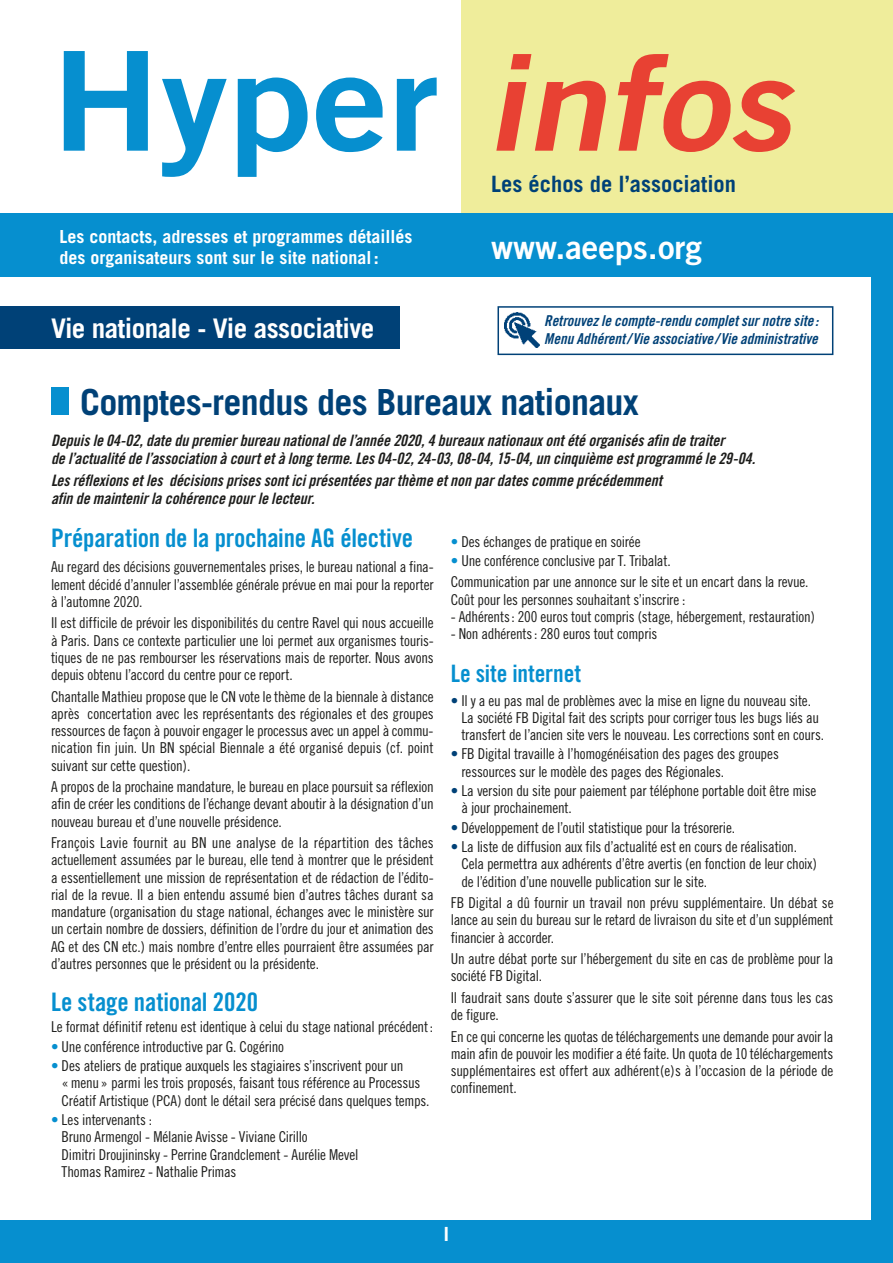
<style>
.page{position:relative;width:893px;height:1263px;background:#fff}
.page>*{position:absolute;margin:0;border:0;box-sizing:border-box;transform-origin:0 0}
.t1{font:138px "Trade Gothic Bold Two";color:#068fcf;scale:1.1 1}
.t2{font:700 36px "Trade Gothic";letter-spacing:-.02em;color:#004177}
.t3{font:33px "Trade Gothic Bold Two";color:#fff}
.t4{font:700 27px "Trade Gothic";letter-spacing:-.02em;color:#fff}
.t5{font:25.5px "Trade Gothic Bold Cond Twenty";letter-spacing:-.01em;color:#068fcf}
.t6{font:24px "Trade Gothic Bold Cond Twenty";color:#068fcf}
.t7{font:700 22.5px "Trade Gothic";color:#004177}
.t8{font:19.5px "Trade Gothic Bold Two";color:#fff}
.t9{font:700 18px/21px "Trade Gothic";color:#fff}
.t10{font:15.75px/18px "Trade Gothic Bold Cond Twenty Obl";color:#1d1d1b}
.t11{font:15px/17.2px "Trade Gothic Cond Eighteen";letter-spacing:-.015em;color:#1d1d1b}
.t12{font:15px/18px "Trade Gothic Bold Cond Twenty Obl";color:#004177}
.s1{font-style:italic;font-size:132px;color:#e84133}
.s2{color:#068fcf}
.s3{color:#004177}
</style>
<div class="page">
<div style="left:461px;top:0;width:432px;height:213px;background:#efed9b"></div>
<div style="left:0;top:1220px;width:893px;height:43px;background:#068fcf"></div>
<div style="left:0;top:213px;width:893px;height:63px;background:#068fcf"></div>
<div style="left:872px;top:238px;width:21px;height:1025px;background:#068fcf"></div>
<div style="left:0;top:306px;width:400px;height:43px;background:#004177"></div>
<div style="left:51px;top:387px;width:17px;height:28px;background:#068fcf"></div>
<div style="left:497px;top:306px;width:336px;height:49px;border:2px solid #004177"></div>
<img style="left:505px;top:313px;width:35px;height:35px">
<h1 class="t1" style="left:51px;top:16px;width:700px">Hyper <span class="s1">infos</span></h1>
<h3 class="t7" style="left:491px;top:170px;width:246px">Les échos de l’association</h3>
<p class="t9" style="left:60px;top:225px;width:354px">Les contacts, adresses et programmes détaillés des organisateurs sont sur le site national:</p>
<h3 class="t4" style="left:51px;top:312px;width:325px">Vie nationale - Vie associative</h3>
<h3 class="t3" style="left:491px;top:227px;width:212px">www.aeeps.org</h3>
<p class="t12" style="left:544px;top:311px;width:276px">Retrouvez le compte-rendu complet sur notre site:<br>Menu Adhérent/Vie associative/Vie administrative</p>
<h2 class="t2" style="left:80px;top:380px;width:560px">Comptes-rendus des Bureaux nationaux</h2>
<p class="t10" style="left:51px;top:431px;width:706px">Depuis le 04-02, date du premier bureau national de l’année 2020, 4 bureaux nationaux ont été organisés afin de traiter<br>de l’actualité de l’association à court et à long terme. Les 04-02, 24-03, 08-04, 15-04, un cinquième est programmé le 29-04.</p>
<p class="t10" style="left:51px;top:471px;width:613px">Les réflexions et les décisions prises sont ici présentées par thème et non par dates comme précédemment afin de maintenir la cohérence pour le lecteur.</p>
<h3 class="t5" style="left:51px;top:522px;width:364px">Préparation de la prochaine AG élective</h3>
<p class="t11" style="left:51px;top:558px;width:384px;text-align:justify">Au regard des décisions gouvernementales prises, le bureau national a fina&shy;lement décidé d’annuler l’assemblée générale prévue en mai pour la reporter à l’automne 2020.</p>
<p class="t11" style="left:51px;top:614px;width:384px;text-align:justify">Il est difficile de prévoir les disponibilités du centre Ravel qui nous accueille à Paris. Dans ce contexte particulier une loi permet aux organismes touris&shy;tiques de ne pas rembourser les réservations mais de reporter. Nous avons depuis obtenu l’accord du centre pour ce report.</p>
<p class="t11" style="left:51px;top:687px;width:384px;text-align:justify">Chantalle Mathieu propose que le CN vote le thème de la biennale à distance après concertation avec les représentants des régionales et des groupes ressources de façon à pouvoir engager le processus avec un appel à commu&shy;nication fin juin. Un BN spécial Biennale a été organisé depuis (cf. point suivant sur cette question).</p>
<p class="t11" style="left:51px;top:778px;width:384px;text-align:justify">A propos de la prochaine mandature, le bureau en place poursuit sa réflexion afin de créer les conditions de l’échange devant aboutir à la désignation d’un nouveau bureau et d’une nouvelle présidence.</p>
<p class="t11" style="left:51px;top:834px;width:384px;text-align:justify">François Lavie fournit au BN une analyse de la répartition des tâches actuellement assumées par le bureau, elle tend à montrer que le président a essentiellement une mission de représentation et de rédaction de l’édito&shy;rial de la revue. Il a bien entendu assumé bien d’autres tâches durant sa mandature (organisation du stage national, échanges avec le ministère sur un certain nombre de dossiers, définition de l’ordre du jour et animation des AG et des CN etc.) mais nombre d’entre elles pourraient être assumées par d’autres personnes que le président ou la présidente.</p>
<h3 class="t5" style="left:51px;top:986px;width:209px">Le stage national 2020</h3>
<p class="t11" style="left:51px;top:1018px;width:384px">Le format définitif retenu est identique à celui du stage national précédent:</p>
<p class="t11" style="left:51px;top:1038px;width:234px"><span class="s2">•</span> Une conférence introductive par G. Cogérino</p>
<p class="t11" style="left:62px;top:1057px;width:369px;text-indent:-11px"><span class="s2">•</span> Des ateliers de pratique auxquels les stagiaires s’inscrivent pour un «menu» parmi les trois proposés, faisant tous référence au Processus<br>Créatif Artistique (PCA) dont le détail sera précisé dans quelques temps.</p>
<p class="t11" style="left:62px;top:1111px;width:298px;text-indent:-11px"><span class="s2">•</span> Les intervenants :<br>Bruno Armengol - Mélanie Avisse - Viviane Cirillo<br>Dimitri Droujininsky - Perrine Grandclement - Aurélie Mevel Thomas Ramirez - Nathalie Primas</p>
<p class="t11" style="left:451px;top:532px;width:191px"><span class="s2">•</span> Des échanges de pratique en soirée</p>
<p class="t11" style="left:451px;top:550px;width:359px;line-height:21.5px"><span class="s2">•</span> Une conférence conclusive par T. Tribalat.<br>Communication par une annonce sur le site et un encart dans la revue.</p>
<p class="t11" style="left:451px;top:591px;width:236px">Coût pour les personnes souhaitant s’inscrire :</p>
<p class="t11" style="left:451px;top:608px;width:366px">- Adhérents: 200 euros tout compris (stage, hébergement, restauration)</p>
<p class="t11" style="left:451px;top:625px;width:208px">- Non adhérents: 280 euros tout compris</p>
<h3 class="t6" style="left:451px;top:659px;width:132px">Le site internet</h3>
<p class="t11" style="left:461px;top:691px;width:364px;text-indent:-11px"><span class="s3">•</span> Il y a eu pas mal de problèmes avec la mise en ligne du nouveau site.<br>La société FB Digital fait des scripts pour corriger tous les bugs liés au transfert de l’ancien site vers le nouveau. Les corrections sont en cours.</p>
<p class="t11" style="left:461px;top:745px;width:319px;text-indent:-11px"><span class="s3">•</span> FB Digital travaille à l’homogénéisation des pages des groupes ressources sur le modèle des pages des Régionales.</p>
<p class="t11" style="left:461px;top:782px;width:357px;text-indent:-11px"><span class="s3">•</span> La version du site pour paiement par téléphone portable doit être mise à jour prochainement.</p>
<p class="t11" style="left:451px;top:819px;width:286px"><span class="s3">•</span> Développement de l’outil statistique pour la trésorerie.</p>
<p class="t11" style="left:461px;top:838px;width:357px;text-indent:-11px"><span class="s3">•</span> La liste de diffusion aux fils d’actualité est en cours de réalisation.<br>Cela permettra aux adhérents d’être avertis (en fonction de leur choix) de l’édition d’une nouvelle publication sur le site.</p>
<p class="t11" style="left:451px;top:894px;width:384px;text-align:justify">FB Digital a dû fournir un travail non prévu supplémentaire. Un débat se lance au sein du bureau sur le retard de livraison du site et d’un supplément financier à accorder.</p>
<p class="t11" style="left:451px;top:950px;width:384px">Un autre débat porte sur l’hébergement du site en cas de problème pour la société FB Digital.</p>
<p class="t11" style="left:451px;top:989px;width:384px">Il faudrait sans doute s’assurer que le site soit pérenne dans tous les cas de figure.</p>
<p class="t11" style="left:451px;top:1027px;width:384px;text-align:justify">En ce qui concerne les quotas de téléchargements une demande pour avoir la main afin de pouvoir les modifier a été faite. Un quota de 10 téléchargements supplémentaires est offert aux adhérent(e)s à l’occasion de la période de confinement.</p>
<h3 class="t8" style="left:443px;top:1221px;width:8px">I</h3>
</div>
